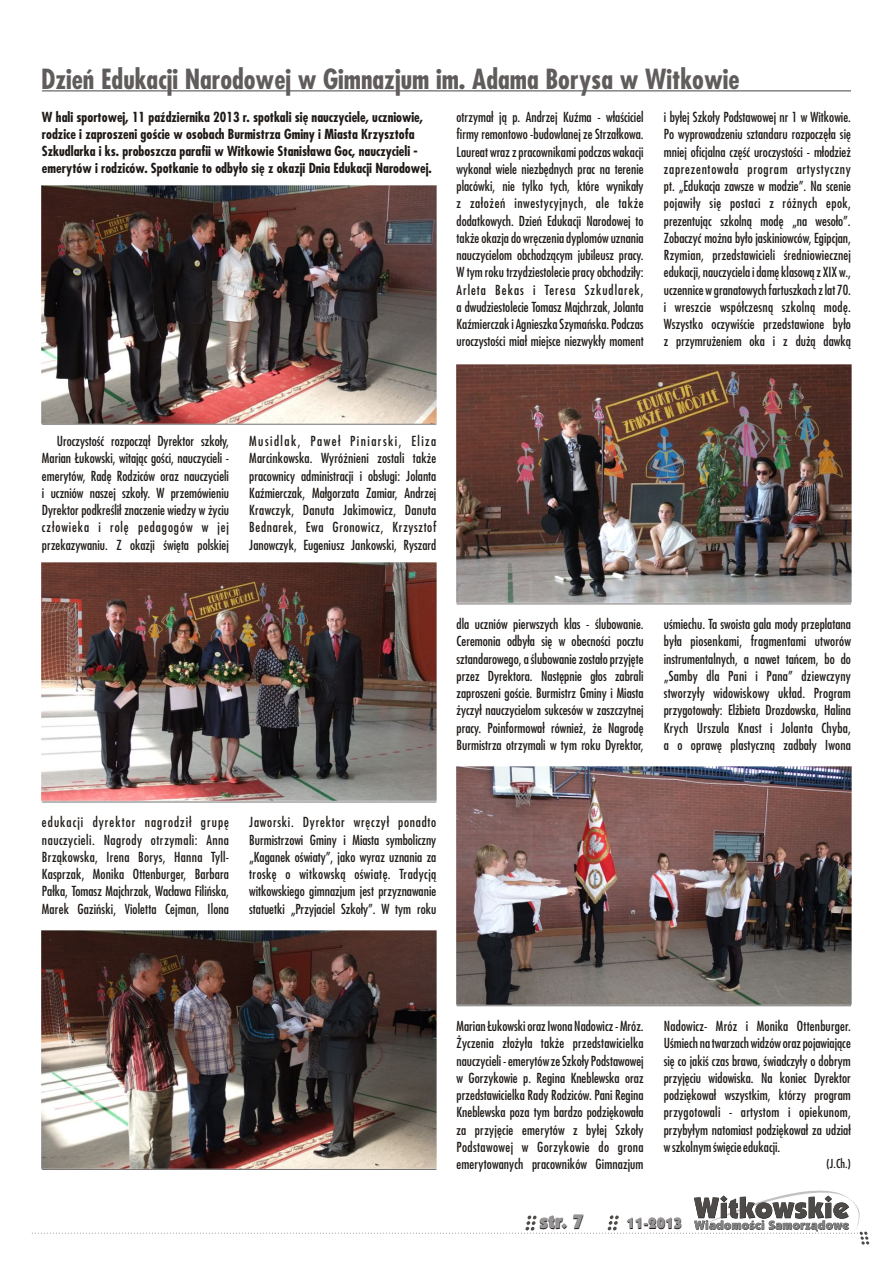
<style>
.page{position:relative;width:893px;height:1263px;background:#fff}
.page>*{position:absolute;margin:0;border:0;box-sizing:border-box;transform-origin:0 0}
.t1{font:700 27px "Fujiyama";color:#615c5c}
.t2{font:900 19.5px "Kabel IT Cby BT";color:#1f1a17}
.t3{font:900 15px "Kabel IT Cby BT";color:#1f1a17}
.t4{font:13.5px/17.2px "Fujiyama";color:#1f1a17;text-align:justify}
.t5{font:700 13.5px/17.2px "Fujiyama";color:#1f1a17}
.t6{font:12px "Fujiyama";color:#1f1a17}
</style>
<div class="page">
<svg style="left:32px;top:1190px;width:837px;height:54px"></svg>
<hr style="left:42px;top:90px;width:809px;height:2px;background:#828282">
<hr style="left:42px;top:802px;width:394px;height:1px;background:#737070">
<img style="left:456px;top:364px;width:395px;height:239px">
<img style="left:42px;top:185px;width:395px;height:239px">
<img style="left:42px;top:562px;width:395px;height:239px">
<img style="left:456px;top:766px;width:395px;height:239px">
<img style="left:42px;top:930px;width:395px;height:239px">
<hr style="left:42px;top:424px;width:394px;height:1px;background:#737070">
<hr style="left:457px;top:603px;width:394px;height:1px;background:#737070">
<hr style="left:457px;top:1005px;width:394px;height:1px;background:#737070">
<hr style="left:42px;top:1169px;width:394px;height:1px;background:#737070">
<h1 class="t1" style="left:41px;top:69px;width:700px">Dzień Edukacji Narodowej w Gimnazjum im. Adama Borysa w Witkowie</h1>
<p class="t5" style="left:42px;top:110px;width:391px">W hali sportowej, 11 października 2013 r. spotkali się nauczyciele, uczniowie, rodzice i zaproszeni goście w osobach Burmistrza Gminy i Miasta Krzysztofa Szkudlarka i ks. proboszcza parafii w Witkowie Stanisława Goc, nauczycieli - emerytów i rodziców. Spotkanie to odbyło się z okazji Dnia Edukacji Narodowej.</p>
<p class="t4" style="left:457px;top:110px;width:189px">otrzymał ją p. Andrzej Kuźma - właściciel firmy remontowo -budowlanej ze Strzałkowa.<br>Laureat wraz z pracownikami podczas wakacji wykonał wiele niezbędnych prac na terenie placówki, nie tylko tych, które wynikały z założeń inwestycyjnych, ale także dodatkowych. Dzień Edukacji Narodowej to także okazja do wręczenia dyplomów uznania nauczycielom obchodzącym jubileusz pracy.<br>W tym roku trzydziestolecie pracy obchodziły:<br>Arleta Bekas i Teresa Szkudlarek, a dwudziestolecie Tomasz Majchrzak, Jolanta Kaźmierczak i Agnieszka Szymańska. Podczas uroczystości miał miejsce niezwykły moment</p>
<p class="t4" style="left:664px;top:110px;width:189px">i byłej Szkoły Podstawowej nr 1 w Witkowie.<br>Po wyprowadzeniu sztandaru rozpoczęła się mniej oficjalna część uroczystości - młodzież zaprezentowała program artystyczny pt. „Edukacja zawsze w modzie”. Na scenie pojawiły się postaci z różnych epok, prezentując szkolną modę „na wesoło”.<br>Zobaczyć można było jaskiniowców, Egipcjan, Rzymian, przedstawicieli średniowiecznej edukacji, nauczyciela i damę klasową z XIX w., uczennice w granatowych fartuszkach z lat 70. i wreszcie współczesną szkolną modę.<br>Wszystko oczywiście przedstawione było z przymrużeniem oka i z dużą dawką</p>
<p class="t4" style="left:42px;top:433px;width:189px;text-indent:15px">Uroczystość rozpoczął Dyrektor szkoły, Marian Łukowski, witając gości, nauczycieli - emerytów, Radę Rodziców oraz nauczycieli i uczniów naszej szkoły. W przemówieniu Dyrektor podkreślił znaczenie wiedzy w życiu człowieka i rolę pedagogów w jej przekazywaniu. Z okazji święta polskiej</p>
<p class="t4" style="left:249px;top:433px;width:189px">Musidlak, Paweł Piniarski, Eliza Marcinkowska. Wyróżnieni zostali także pracownicy administracji i obsługi: Jolanta Kaźmierczak, Małgorzata Zamiar, Andrzej Krawczyk, Danuta Jakimowicz, Danuta Bednarek, Ewa Gronowicz, Krzysztof Janowczyk, Eugeniusz Jankowski, Ryszard</p>
<p class="t4" style="left:457px;top:617px;width:189px">dla uczniów pierwszych klas - ślubowanie.<br>Ceremonia odbyła się w obecności pocztu sztandarowego, a ślubowanie zostało przyjęte przez Dyrektora. Następnie głos zabrali zaproszeni goście. Burmistrz Gminy i Miasta życzył nauczycielom sukcesów w zaszczytnej pracy. Poinformował również, że Nagrodę Burmistrza otrzymali w tym roku Dyrektor,</p>
<p class="t4" style="left:664px;top:617px;width:189px">uśmiechu. Ta swoista gala mody przeplatana była piosenkami, fragmentami utworów instrumentalnych, a nawet tańcem, bo do „Samby dla Pani i Pana” dziewczyny stworzyły widowiskowy układ. Program przygotowały: Elżbieta Drozdowska, Halina Krych Urszula Knast i Jolanta Chyba, a o oprawę plastyczną zadbały Iwona</p>
<p class="t4" style="left:42px;top:815px;width:189px">edukacji dyrektor nagrodził grupę nauczycieli. Nagrody otrzymali: Anna Brząkowska, Irena Borys, Hanna Tyll-Kasprzak, Monika Ottenburger, Barbara Pałka, Tomasz Majchrzak, Wacława Filińska, Marek Gaziński, Violetta Cejman, Ilona</p>
<p class="t4" style="left:249px;top:815px;width:189px">Jaworski. Dyrektor wręczył ponadto Burmistrzowi Gminy i Miasta symboliczny „Kaganek oświaty”, jako wyraz uznania za troskę o witkowską oświatę. Tradycją witkowskiego gimnazjum jest przyznawanie statuetki „Przyjaciel Szkoły”. W tym roku</p>
<p class="t4" style="left:456px;top:1019px;width:189px">Marian Łukowski oraz Iwona Nadowicz - Mróz.<br>Życzenia złożyła także przedstawicielka nauczycieli - emerytów ze Szkoły Podstawowej w Gorzykowie p. Regina Kneblewska oraz przedstawicielka Rady Rodziców. Pani Regina Kneblewska poza tym bardzo podziękowała za przyjęcie emerytów z byłej Szkoły Podstawowej w Gorzykowie do grona emerytowanych pracowników Gimnazjum</p>
<p class="t4" style="left:664px;top:1019px;width:189px">Nadowicz- Mróz i Monika Ottenburger.<br>Uśmiech na twarzach widzów oraz pojawiające się co jakiś czas brawa, świadczyły o dobrym przyjęciu widowiska. Na koniec Dyrektor podziękował wszystkim, którzy program przygotowali - artystom i opiekunom, przybyłym natomiast podziękował za udział w szkolnym święcie edukacji.</p>
<p class="t6" style="left:827px;top:1158px;width:26px">(J.Ch.)</p>
<h2 class="t2" style="left:540px;top:1214px;width:46px">str. 7</h2>
<p class="t3" style="left:627px;top:1218px;width:57px">11-2013</p>
</div>
